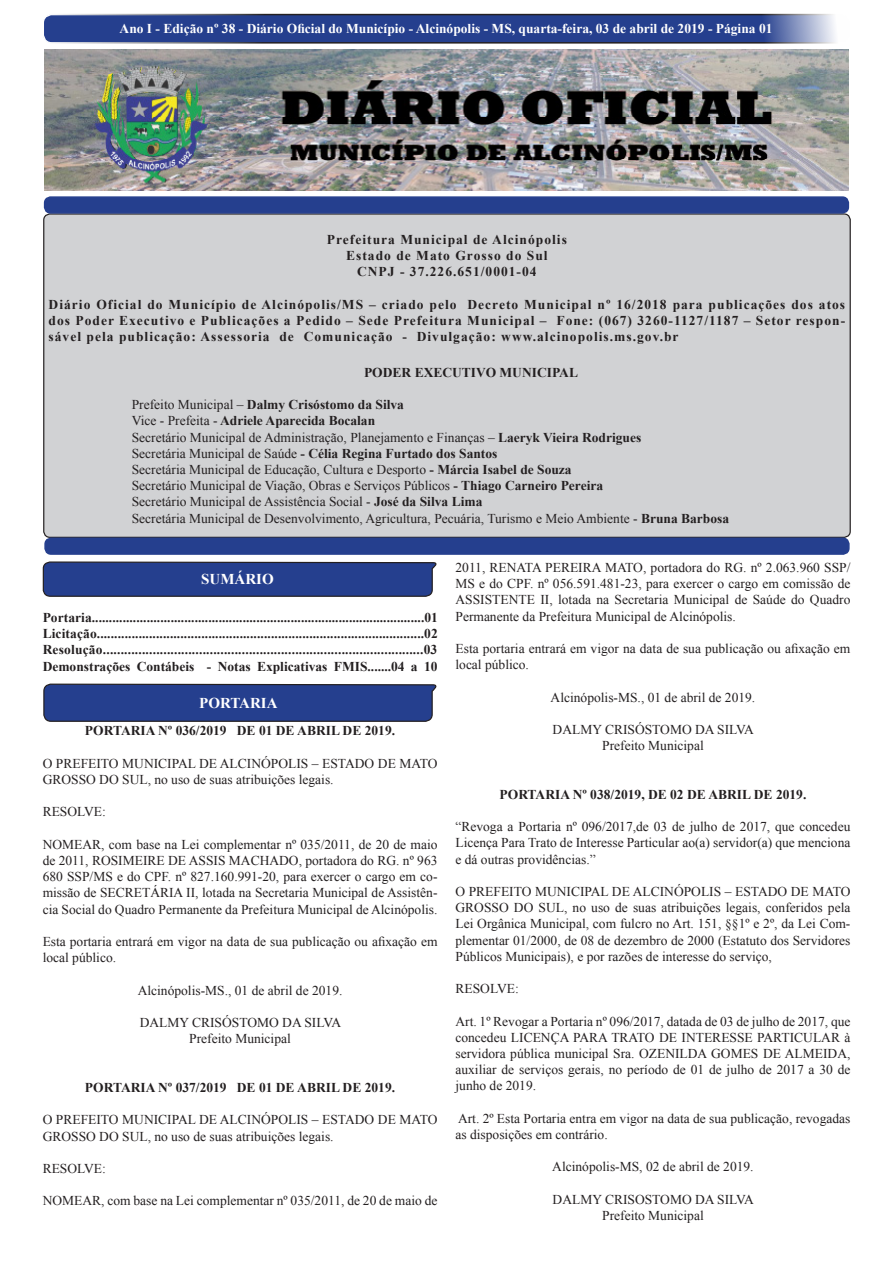
<style>
.page{position:relative;width:893px;height:1263px;background:#fff}
.page>*{position:absolute;margin:0;border:0;box-sizing:border-box;transform-origin:0 0}
.t1{font:700 15px "Times New Roman";color:#fff}
.t2{font:13.5px/16.2px "Times New Roman";color:#231f20}
.t3{font:700 13.5px/16.2px "Times New Roman";color:#231f20;text-align:justify}
.t4{font:700 13.5px "Times New Roman";color:#fff}
.t5{font:700 13.5px "Times New Roman";letter-spacing:.075em;color:#231f20}
.s1{font-weight:400}
.s2{font-weight:700}
</style>
<div class="page">
<div style="left:44px;top:214px;width:806px;height:323px;background:#d1d2d4;border-radius:6px"></div>
<div style="left:45px;top:197px;width:803px;height:16px;background:#253f8e;border-radius:6px"></div>
<div style="left:44px;top:196px;width:805px;height:18px;border:1px solid #253f8e;border-radius:6px"></div>
<div style="left:45px;top:538px;width:804px;height:16px;background:#253f8e;border-radius:6px"></div>
<div style="left:44px;top:537px;width:806px;height:18px;border:1px solid #253f8e;border-radius:6px"></div>
<div style="left:43px;top:15px;width:807px;height:28px;background:#253f8e;border-radius:9px"></div>
<div style="left:43px;top:14px;width:807px;height:30px;border:2px solid #fff;border-radius:9px"></div>
<img style="left:44px;top:50px;width:805px;height:140px">
<svg style="left:42px;top:561px;width:395px;height:36px;background:#2d448a"></svg>
<svg style="left:43px;top:683px;width:394px;height:39px;background:#2d448a"></svg>
<p class="t4" style="left:120px;top:19px;width:654px">Ano I - Edição nº 38 - Diário Oficial do Município - Alcinópolis - MS, quarta-feira, 03 de abril de 2019 - Página 01</p>
<p class="t5" style="left:327px;top:229px;width:242px">Prefeitura Municipal de Alcinópolis</p>
<p class="t5" style="left:346px;top:246px;width:203px">Estado de Mato Grosso do Sul</p>
<p class="t5" style="left:357px;top:262px;width:181px">CNPJ - 37.226.651/0001-04</p>
<p class="t3" style="left:49px;top:296px;width:798px">Diário Oficial do Município de Alcinópolis/MS – criado pelo Decreto Municipal nº 16/2018 para publicações dos atos dos Poder Executivo e Publicações a Pedido – Sede Prefeitura Municipal – Fone: (067) 3260-1127/1187 – Setor respon&shy;sável pela publicação: Assessoria de Comunicação - Divulgação: www.alcinopolis.ms.gov.br</p>
<p class="t3" style="left:364px;top:364px;width:215px">PODER EXECUTIVO MUNICIPAL</p>
<p class="t3" style="left:132px;top:396px;width:274px"><span class="s1">Prefeito Municipal –</span> Dalmy Crisóstomo da Silva</p>
<p class="t3" style="left:132px;top:412px;width:245px"><span class="s1">Vice - Prefeita -</span> Adriele Aparecida Bocalan</p>
<p class="t2" style="left:132px;top:429px;width:511px">Secretário Municipal de Administração, Planejamento e Finanças – <span class="s2">Laeryk Vieira Rodrigues</span></p>
<p class="t3" style="left:132px;top:445px;width:367px"><span class="s1">Secretária Municipal de Saúde</span> - Célia Regina Furtado dos Santos</p>
<p class="t2" style="left:132px;top:461px;width:441px">Secretária Municipal de Educação, Cultura e Desporto <span class="s2">- Márcia Isabel de Souza</span></p>
<p class="t2" style="left:132px;top:477px;width:473px">Secretário Municipal de Viação, Obras e Serviços Públicos <span class="s2">- Thiago Carneiro Pereira</span></p>
<p class="t2" style="left:132px;top:493px;width:352px">Secretário Municipal de Assistência Social - <span class="s2">José da Silva Lima</span></p>
<p class="t2" style="left:132px;top:510px;width:599px">Secretária Municipal de Desenvolvimento, Agricultura, Pecuária, Turismo e Meio Ambiente - <span class="s2">Bruna Barbosa</span></p>
<p class="t1" style="left:201px;top:568px;width:74px">SUMÁRIO</p>
<p class="t3" style="left:43px;top:609px;width:397px">Portaria.................................................................................................01</p>
<p class="t3" style="left:43px;top:625px;width:397px">Licitação..............................................................................................02</p>
<p class="t3" style="left:43px;top:641px;width:396px">Resolução..........................................................................................03</p>
<p class="t3" style="left:43px;top:658px;width:396px">Demonstrações Contábeis - Notas Explicativas FMIS.......04 a 10</p>
<p class="t1" style="left:199px;top:692px;width:80px">PORTARIA</p>
<p class="t3" style="left:85px;top:722px;width:312px">PORTARIA Nº 036/2019 DE 01 DE ABRIL DE 2019.</p>
<p class="t2" style="left:43px;top:755px;width:396px">O PREFEITO MUNICIPAL DE ALCINÓPOLIS – ESTADO DE MATO<br>GROSSO DO SUL, no uso de suas atribuições legais.</p>
<p class="t2" style="left:43px;top:803px;width:65px">RESOLVE:</p>
<p class="t2" style="left:43px;top:836px;width:396px;text-align:justify">NOMEAR, com base na Lei complementar nº 035/2011, de 20 de maio de 2011, ROSIMEIRE DE ASSIS MACHADO, portadora do RG. nº 963<br>680 SSP/MS e do CPF. nº 827.160.991-20, para exercer o cargo em co&shy;missão de SECRETÁRIA II, lotada na Secretaria Municipal de Assistên&shy;cia Social do Quadro Permanente da Prefeitura Municipal de Alcinópolis.</p>
<p class="t2" style="left:43px;top:933px;width:396px">Esta portaria entrará em vigor na data de sua publicação ou afixação em local público.</p>
<p class="t2" style="left:138px;top:982px;width:206px">Alcinópolis-MS., 01 de abril de 2019.</p>
<p class="t2" style="left:140px;top:1014px;width:203px">DALMY CRISÓSTOMO DA SILVA</p>
<p class="t2" style="left:189px;top:1030px;width:103px">Prefeito Municipal</p>
<p class="t3" style="left:85px;top:1079px;width:312px">PORTARIA Nº 037/2019 DE 01 DE ABRIL DE 2019.</p>
<p class="t2" style="left:43px;top:1111px;width:396px">O PREFEITO MUNICIPAL DE ALCINÓPOLIS – ESTADO DE MATO<br>GROSSO DO SUL, no uso de suas atribuições legais.</p>
<p class="t2" style="left:43px;top:1160px;width:65px">RESOLVE:</p>
<p class="t2" style="left:43px;top:1192px;width:396px">NOMEAR, com base na Lei complementar nº 035/2011, de 20 de maio de</p>
<p class="t2" style="left:455px;top:559px;width:396px;text-align:justify">2011, RENATA PEREIRA MATO, portadora do RG. nº 2.063.960 SSP/ MS e do CPF. nº 056.591.481-23, para exercer o cargo em comissão de ASSISTENTE II, lotada na Secretaria Municipal de Saúde do Quadro Permanente da Prefeitura Municipal de Alcinópolis.</p>
<p class="t2" style="left:455px;top:640px;width:396px">Esta portaria entrará em vigor na data de sua publicação ou afixação em local público.</p>
<p class="t2" style="left:551px;top:688px;width:206px">Alcinópolis-MS., 01 de abril de 2019.</p>
<p class="t2" style="left:553px;top:721px;width:203px">DALMY CRISÓSTOMO DA SILVA</p>
<p class="t2" style="left:602px;top:737px;width:103px">Prefeito Municipal</p>
<p class="t3" style="left:500px;top:786px;width:308px">PORTARIA Nº 038/2019, DE 02 DE ABRIL DE 2019.</p>
<p class="t2" style="left:455px;top:818px;width:396px;text-align:justify">“Revoga a Portaria nº 096/2017,de 03 de julho de 2017, que concedeu Licença Para Trato de Interesse Particular ao(a) servidor(a) que menciona e dá outras providências.”</p>
<p class="t2" style="left:455px;top:883px;width:396px;text-align:justify">O PREFEITO MUNICIPAL DE ALCINÓPOLIS – ESTADO DE MATO GROSSO DO SUL, no uso de suas atribuições legais, conferidos pela Lei Orgânica Municipal, com fulcro no Art. 151, §§1º e 2º, da Lei Com&shy;plementar 01/2000, de 08 de dezembro de 2000 (Estatuto dos Servidores Públicos Municipais), e por razões de interesse do serviço,</p>
<p class="t2" style="left:455px;top:980px;width:65px">RESOLVE:</p>
<p class="t2" style="left:455px;top:1012px;width:396px;text-align:justify">Art. 1º Revogar a Portaria nº 096/2017, datada de 03 de julho de 2017, que concedeu LICENÇA PARA TRATO DE INTERESSE PARTICULAR à servidora pública municipal Sra. OZENILDA GOMES DE ALMEIDA, auxiliar de serviços gerais, no período de 01 de julho de 2017 a 30 de junho de 2019.</p>
<p class="t2" style="left:455px;top:1110px;width:396px">Art. 2º Esta Portaria entra em vigor na data de sua publicação, revogadas as disposições em contrário.</p>
<p class="t2" style="left:552px;top:1158px;width:203px">Alcinópolis-MS, 02 de abril de 2019.</p>
<p class="t2" style="left:553px;top:1191px;width:203px">DALMY CRISOSTOMO DA SILVA</p>
<p class="t2" style="left:602px;top:1207px;width:103px">Prefeito Municipal</p>
</div>
